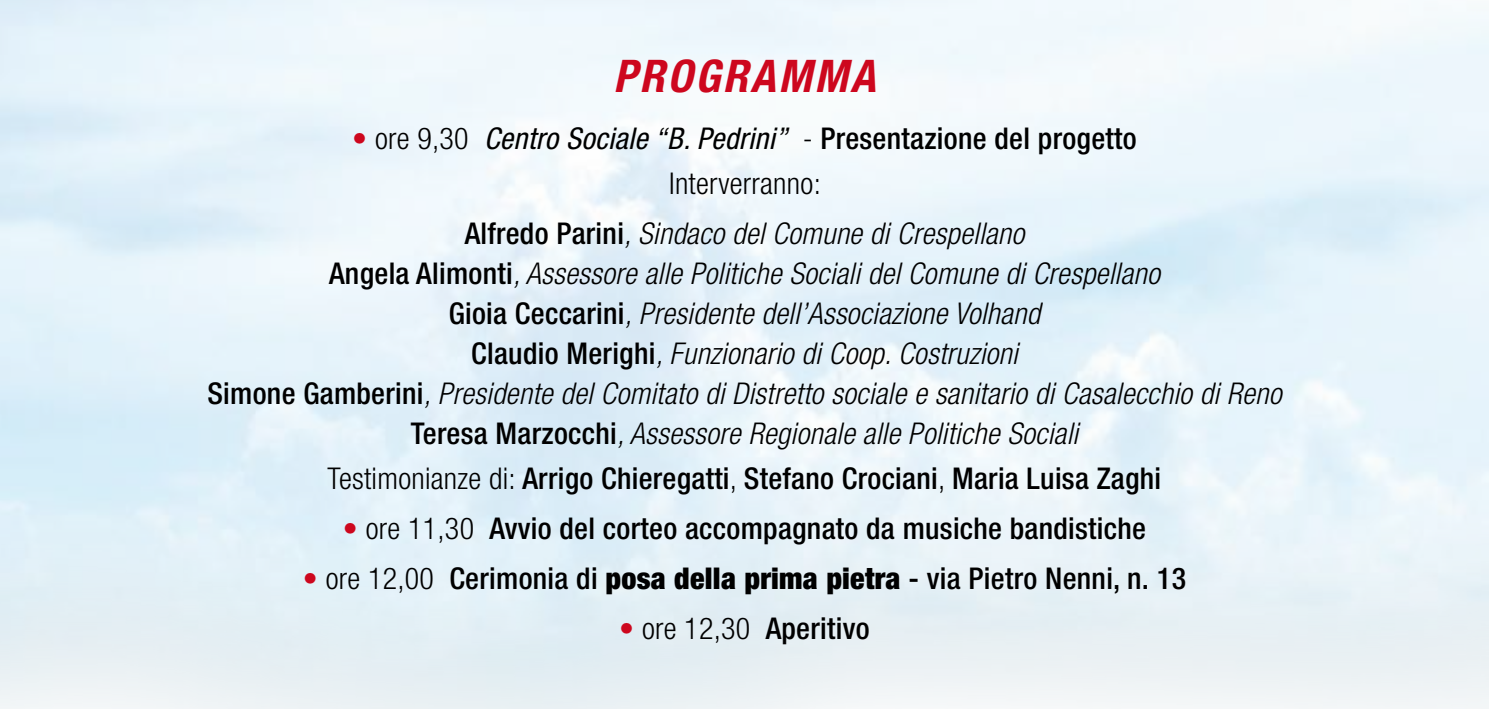
<style>
.page{position:relative;width:1489px;height:709px;background:#fff}
.page>*{position:absolute;margin:0;border:0;box-sizing:border-box;transform-origin:0 0}
.t1{font:italic 700 condensed 45px "Helvetica Neue";letter-spacing:.06em;color:#cd071e}
.t2{font:italic 300 condensed 30px/40px "Helvetica Neue";letter-spacing:.01em;color:#000;text-align:center}
.t3{font:500 condensed 30px "Helvetica Neue";letter-spacing:.01em;color:#000}
.t4{font:italic condensed 30px/45px "Helvetica Neue";letter-spacing:.01em;color:#000;text-align:center}
.s1{font-weight:300;font-style:normal;color:#cd071e}
.s2{font-weight:300;font-style:normal}
.s3{font-weight:500;font-style:normal}
.s4{font-weight:300}
.s5{font-weight:300;color:#cd071e}
.s6{font-weight:900}
</style>
<div class="page">
<h1 class="t1" style="left:613px;top:48px;width:263px">PROGRAMMA</h1>
<p class="t4" style="left:352px;top:116px;width:786px"><span class="s1">•</span> <span class="s2">ore 9,30</span> Centro Sociale “B. Pedrini” <span class="s2">-</span> <span class="s3">Presentazione del progetto<br></span><span class="s2">Interverranno:</span></p>
<p class="t2" style="left:207px;top:213px;width:1075px"><span class="s3">Alfredo Parini</span>, Sindaco del Comune di Crespellano<br><span class="s3">Angela Alimonti</span>, Assessore alle Politiche Sociali del Comune di Crespellano<br><span class="s3">Gioia Ceccarini</span>, Presidente dell’Associazione Volhand<br><span class="s3">Claudio Merighi</span>, Funzionario di Coop. Costruzioni<br><span class="s3">Simone Gamberini</span>, Presidente del Comitato di Distretto sociale e sanitario di Casalecchio di Reno <span class="s3">Teresa Marzocchi</span>, Assessore Regionale alle Politiche Sociali</p>
<p class="t3" style="left:327px;top:461px;width:835px"><span class="s4">Testimonianze di:</span> Arrigo Chieregatti<span class="s4">,</span> Stefano Crociani<span class="s4">,</span> Maria Luisa Zaghi</p>
<p class="t3" style="left:343px;top:511px;width:804px"><span class="s5">•</span> <span class="s4">ore 11,30</span> Avvio del corteo accompagnato da musiche bandistiche</p>
<p class="t3" style="left:303px;top:561px;width:884px"><span class="s5">•</span> <span class="s4">ore 12,00</span> Cerimonia di <span class="s6">posa della prima pietra</span> - via Pietro Nenni, n. 13</p>
<p class="t3" style="left:619px;top:611px;width:252px"><span class="s5">•</span> <span class="s4">ore 12,30</span> Aperitivo</p>
</div>
